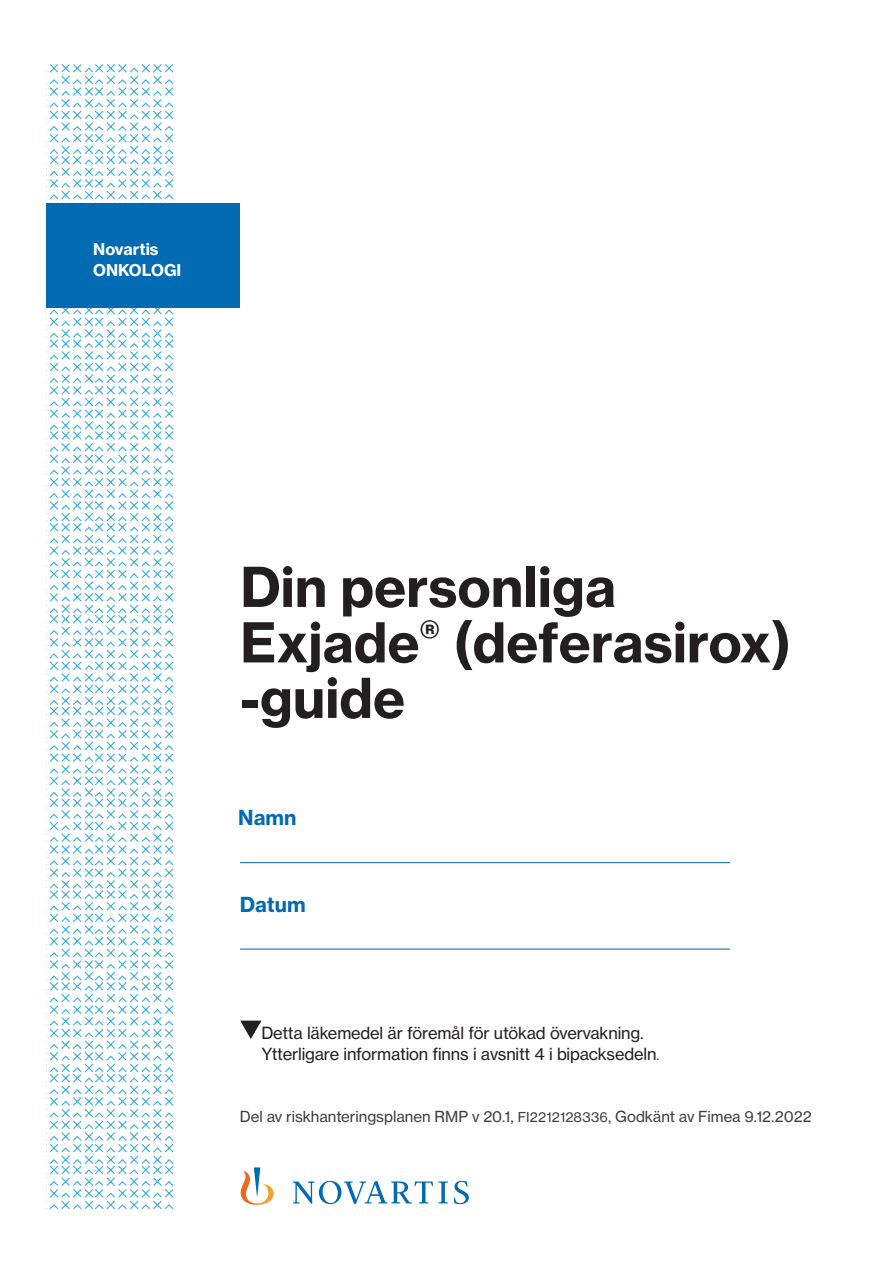
<style>
.page{position:relative;width:893px;height:1263px;background:#fff}
.page>*{position:absolute;margin:0;border:0;box-sizing:border-box;transform-origin:0 0}
.t1{font:700 54px/55.5px "Volta Modern Text 75";color:#231f20}
.t2{font:700 20.4px "Volta Modern Text 75";color:#006ab2}
.Leipis{font:16.5px/21px "Volta Modern Text 55 Roman";letter-spacing:-.01em;color:#231f20}
.t3{font:700 16.05px/21px "Volta Modern Text 75";color:#fff}
.pieni_teksti{font:15px "Volta Modern Text 55 Roman";color:#3e3e3f}
.s1{font-size:13.5px}
</style>
<div class="page">
<hr style="left:240px;top:862px;width:490px;height:1px;background:#006ab2">
<hr style="left:240px;top:948px;width:490px;height:2px;background:#006ab2">
<svg style="left:240px;top:1020px;width:21px;height:19px"></svg>
<svg style="left:241px;top:1167px;width:33px;height:38px"></svg>
<svg style="left:454px;top:1181px;width:15px;height:23px"></svg>
<svg style="left:293px;top:1181px;width:155px;height:23px"></svg>
<svg style="left:47px;top:64px;width:129px;height:1145px"></svg>
<div style="left:47px;top:203px;width:193px;height:104px;background:#006ab2"></div>
<p class="t3" style="left:93px;top:239px;width:90px">Novartis<br>ONKOLOGI</p>
<p class="t1" style="left:240px;top:559px;width:552px">Din personliga<br>Exjade<sup>®</sup> (deferasirox) -guide</p>
<p class="t2" style="left:238px;top:805px;width:60px">Namn</p>
<p class="t2" style="left:240px;top:891px;width:67px">Datum</p>
<p class="Leipis" style="left:261px;top:1022px;width:399px">Detta läkemedel är föremål för utökad övervakning.<br>Ytterligare information finns i avsnitt 4 i bipacksedeln<span class="s1">.</span></p>
<p class="pieni_teksti" style="left:240px;top:1107px;width:573px">Del av riskhanteringsplanen RMP v 20.1, <span class="s1">FI2212128336</span>, Godkänt av Fimea 9.12.2022</p>
</div>
